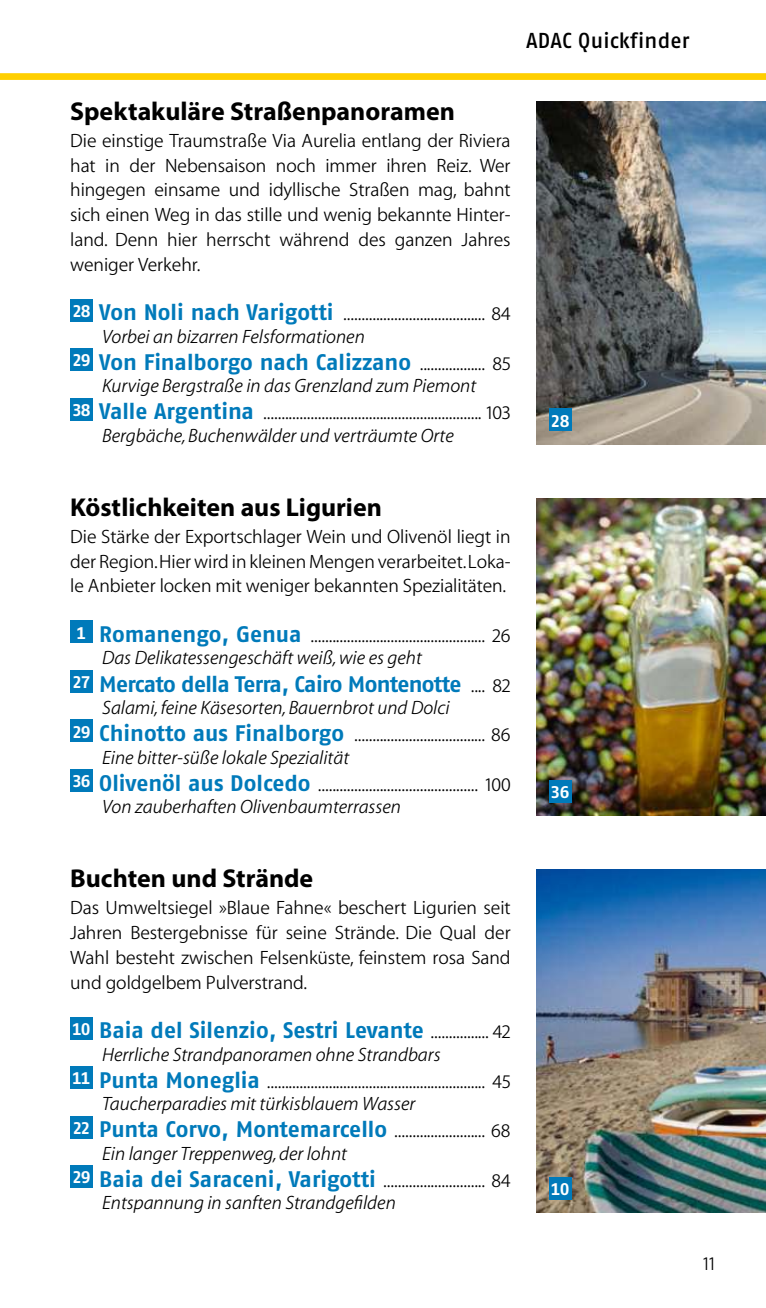
<style>
.page{position:relative;width:766px;height:1308px;background:#fff}
.page>*{position:absolute;margin:0;border:0;box-sizing:border-box;transform-origin:0 0}
.t1{font:700 25.88px "Myriad Pro";color:#000}
.t2{font:700 22.5px "Fago Pro";letter-spacing:-.01em;color:#007aba}
.t3{font:700 22.5px "Fago Pro";letter-spacing:-.035em;color:#007aba}
.t4{font:500 21.6px "Fago Pro K";letter-spacing:.01em;color:#000}
.t5{font:300 19.35px/24.8px "ADAC Myriad OT";letter-spacing:-.005em;color:#000}
.t6{font:italic 300 19.35px/27px "ADAC Myriad OT";color:#000}
.t7{font:700 16.88px "Fago Pro K";color:#fff}
.s1{font-family:"Fago Pro";font-weight:700;font-size:22.5px;color:#007aba}
.s2{font-style:italic}
.s3{font-family:"Fago Pro K";font-size:16.88px;color:#fff}
.s4{font-family:"ADAC Myriad OT";font-weight:300;font-size:19.35px;color:#000}
.s5{font-family:"Fago Pro";font-weight:700;font-style:normal;font-size:22.5px;color:#007aba}
.s6{font-style:normal}
</style>
<div class="page">
<div style="left:0;top:73px;width:765px;height:7px;background:#ffcf00"></div>
<div style="left:70px;top:299px;width:22px;height:22px;background:#007aba"></div>
<div style="left:70px;top:348px;width:22px;height:23px;background:#007aba"></div>
<div style="left:70px;top:398px;width:22px;height:22px;background:#007aba"></div>
<div style="left:70px;top:621px;width:22px;height:22px;background:#007aba"></div>
<div style="left:70px;top:670px;width:22px;height:22px;background:#007aba"></div>
<div style="left:70px;top:720px;width:22px;height:22px;background:#007aba"></div>
<div style="left:70px;top:769px;width:22px;height:22px;background:#007aba"></div>
<div style="left:70px;top:1017px;width:22px;height:22px;background:#007aba"></div>
<div style="left:70px;top:1066px;width:22px;height:22px;background:#007aba"></div>
<div style="left:70px;top:1116px;width:22px;height:22px;background:#007aba"></div>
<div style="left:70px;top:1165px;width:22px;height:22px;background:#007aba"></div>
<img style="left:536px;top:102px;width:229px;height:342px">
<img style="left:536px;top:498px;width:229px;height:317px">
<img style="left:536px;top:869px;width:229px;height:343px">
<div style="left:549px;top:409px;width:22px;height:22px;background:#007aba"></div>
<div style="left:549px;top:780px;width:22px;height:22px;background:#007aba"></div>
<div style="left:549px;top:1177px;width:22px;height:22px;background:#007aba"></div>
<p class="t4" style="left:526px;top:32px;width:165px">ADAC Quickfinder</p>
<h1 class="t1" style="left:70px;top:98px;width:386px">Spektakuläre Straßenpanoramen</h1>
<p class="t5" style="left:70px;top:129px;width:442px;text-align:justify">Die einstige Traumstraße Via Aurelia entlang der Riviera hat in der Nebensaison noch immer ihren Reiz. Wer hingegen einsame und idyllische Straßen mag, bahnt sich einen Weg in das stille und wenig bekannte Hinter&shy;land. Denn hier herrscht während des ganzen Jahres weniger Verkehr.</p>
<p class="t5" style="left:102px;top:303px;width:410px;line-height:22.5px;text-indent:-30px"><sup>28</sup> <span class="s1">Von Noli nach Varigotti</span> ....................................... 84<br><span class="s2">Vorbei an bizarren Felsformationen</span></p>
<p class="t2" style="left:72px;top:349px;width:440px"><span class="s3">29</span> Von Finalborgo nach Calizzano <span class="s4">.................. 85</span></p>
<p class="t5" style="left:72px;top:373px;width:440px;line-height:27px;text-align:center"><span class="s2">Kurvige Bergstraße in das Grenzland zum Piemont<br></span><sup>38</sup> <span class="s1">Valle Argentina</span> ............................................................ 103</p>
<p class="t6" style="left:102px;top:423px;width:353px">Bergbäche, Buchenwälder und verträumte Orte</p>
<p class="t7" style="left:550px;top:411px;width:21px">28</p>
<h1 class="t1" style="left:70px;top:494px;width:313px">Köstlichkeiten aus Ligurien</h1>
<p class="t5" style="left:70px;top:525px;width:442px;text-align:justify">Die Stärke der Exportschlager Wein und Olivenöl liegt in der Region. Hier wird in kleinen Mengen verarbeitet. Loka&shy;le Anbieter locken mit weniger bekannten Spezialitäten.</p>
<p class="t5" style="left:102px;top:625px;width:410px;line-height:22.5px;text-indent:-26px"><sup>1</sup> <span class="s1">Romanengo, Genua</span> ................................................ 26<br><span class="s2">Das Delikatessengeschäft weiß, wie es geht</span></p>
<p class="t3" style="left:72px;top:671px;width:440px"><span class="s3">27</span> Mercato della Terra, Cairo Montenotte <span class="s4">.... 82</span></p>
<p class="t6" style="left:72px;top:695px;width:440px;text-indent:30px">Salami, feine Käsesorten, Bauernbrot und Dolci<br><sup>29</sup> <span class="s5">Chinotto aus Finalborgo</span> <span class="s6">.................................... 86</span></p>
<p class="t5" style="left:72px;top:744px;width:440px;line-height:27px;text-indent:30px"><span class="s2">Eine bitter-süße lokale Spezialität<br></span><sup>36</sup> <span class="s1">Olivenöl aus Dolcedo</span> ............................................ 100</p>
<p class="t6" style="left:102px;top:794px;width:300px">Von zauberhaften Olivenbaumterrassen</p>
<p class="t7" style="left:550px;top:782px;width:21px">36</p>
<h1 class="t1" style="left:70px;top:865px;width:244px">Buchten und Strände</h1>
<p class="t5" style="left:70px;top:896px;width:442px;text-align:justify">Das Umweltsiegel »Blaue Fahne« beschert Ligurien seit Jahren Bestergebnisse für seine Strände. Die Qual der Wahl besteht zwischen Felsenküste, feinstem rosa Sand und goldgelbem Pulverstrand.</p>
<p class="t2" style="left:72px;top:1017px;width:440px"><span class="s3">10</span> Baia del Silenzio, Sestri Levante <span class="s4">................ 42</span></p>
<p class="t5" style="left:72px;top:1041px;width:440px;line-height:27px;text-indent:30px"><span class="s2">Herrliche Strandpanoramen ohne Strandbars<br></span><sup>11</sup> <span class="s1">Punta Moneglia</span> ............................................................ 45</p>
<p class="t6" style="left:72px;top:1091px;width:439px;text-indent:30px">Taucherparadies mit türkisblauem Wasser<br><sup>22</sup> <span class="s5">Punta Corvo, Montemarcello</span> <span class="s6">......................... 68</span></p>
<p class="t5" style="left:72px;top:1140px;width:440px;line-height:27px;text-indent:30px"><span class="s2">Ein langer Treppenweg, der lohnt<br></span><sup>29</sup> <span class="s1">Baia dei Saraceni, Varigotti</span> ............................ 84</p>
<p class="t6" style="left:102px;top:1190px;width:295px">Entspannung in sanften Strandgefilden</p>
<p class="t7" style="left:550px;top:1179px;width:20px">10</p>
<p class="t5" style="left:703px;top:1251px;width:13px">11</p>
</div>
